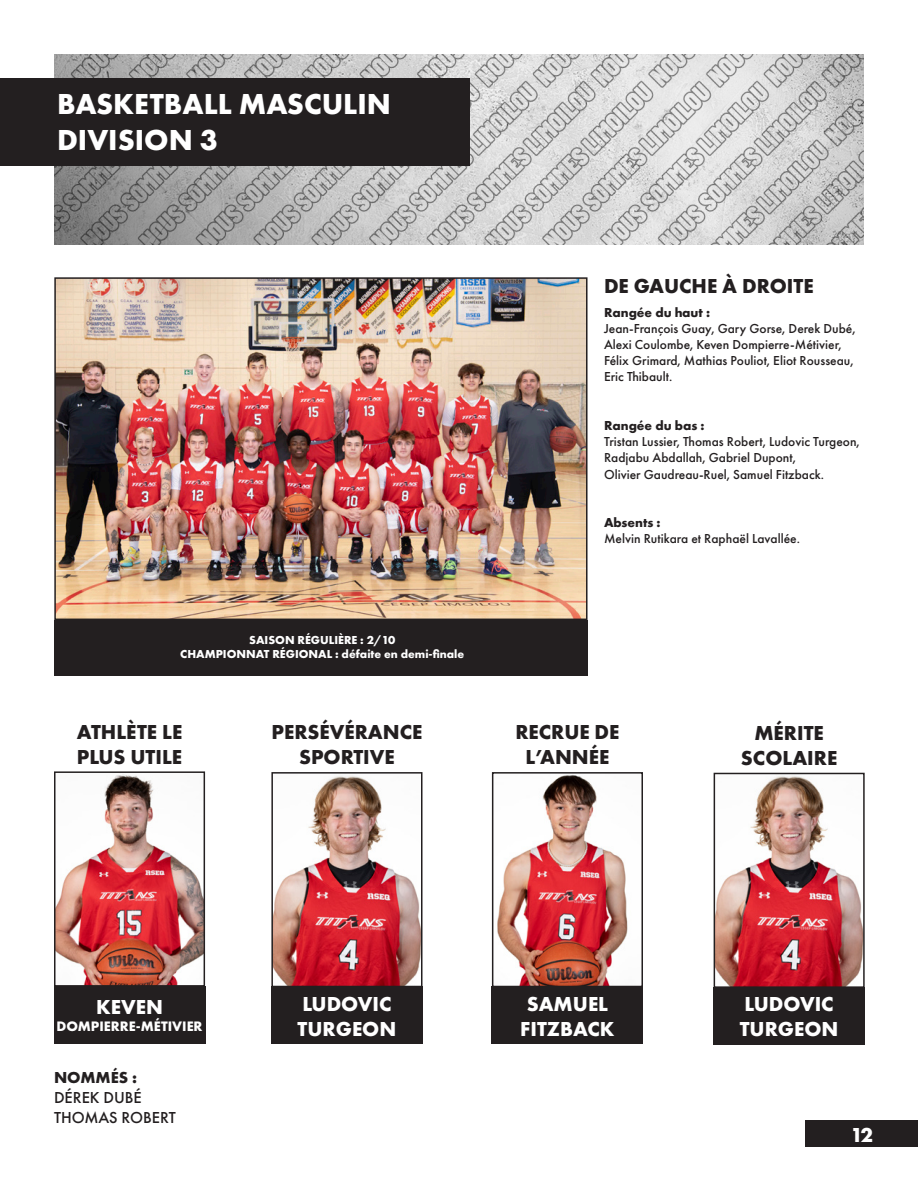
<style>
.page{position:relative;width:918px;height:1188px;background:#fff}
.page>*{position:absolute;margin:0;border:0;box-sizing:border-box;transform-origin:0 0}
.t1{font:700 30px "Futura PT";color:#fff}
.t2{font:700 21px/25.2px "Futura PT";color:#231f20;text-align:center}
.t3{font:700 21px "Futura PT";color:#fff}
.t4{font:500 16.5px "Futura PT";color:#231f20}
.t5{font:700 16.5px "Futura PT";color:#231f20}
.t6{font:700 14.25px "Futura PT";color:#fff}
.t7{font:500 13.5px/16.2px "Futura PT";color:#231f20}
.t8{font:700 13.5px "Futura PT";color:#231f20}
.t9{font:700 12px "Futura PT";color:#fff}
</style>
<div class="page">
<img style="left:54px;top:54px;width:810px;height:191px">
<div style="left:0;top:78px;width:470px;height:88px;background:#231f20"></div>
<div style="left:806px;top:1121px;width:112px;height:26px;background:#231f20"></div>
<div style="left:54px;top:620px;width:534px;height:55px;background:#231f20"></div>
<img style="left:57px;top:280px;width:528px;height:337px">
<div style="left:54px;top:277px;width:534px;height:343px;border:2px solid #231f20"></div>
<img style="left:274px;top:775px;width:146px;height:209px">
<div style="left:271px;top:772px;width:152px;height:215px;border:2px solid #231f20"></div>
<img style="left:57px;top:774px;width:145px;height:210px">
<div style="left:54px;top:771px;width:151px;height:216px;border:2px solid #231f20"></div>
<img style="left:717px;top:776px;width:145px;height:209px">
<div style="left:714px;top:773px;width:151px;height:215px;border:2px solid #231f20"></div>
<img style="left:497px;top:775px;width:131px;height:209px">
<div style="left:492px;top:772px;width:151px;height:215px;border:2px solid #231f20"></div>
<div style="left:714px;top:987px;width:151px;height:58px;background:#231f20"></div>
<div style="left:492px;top:986px;width:151px;height:58px;background:#231f20"></div>
<div style="left:271px;top:986px;width:152px;height:58px;background:#231f20"></div>
<div style="left:54px;top:986px;width:151px;height:57px;background:#231f20"></div>
<p class="t1" style="left:57px;top:85px;width:335px">BASKETBALL MASCULIN</p>
<p class="t1" style="left:57px;top:121px;width:162px">DIVISION 3</p>
<p class="t9" style="left:249px;top:632px;width:148px">SAISON RÉGULIÈRE : 2/10</p>
<p class="t9" style="left:180px;top:647px;width:285px">CHAMPIONNAT RÉGIONAL : défaite en demi-finale</p>
<p class="t2" style="left:604px;top:273px;width:211px">DE GAUCHE À DROITE</p>
<p class="t8" style="left:604px;top:303px;width:108px">Rangée du haut :</p>
<p class="t7" style="left:604px;top:320px;width:253px">Jean-François Guay, Gary Gorse, Derek Dubé, Alexi Coulombe, Keven Dompierre-Métivier, Félix Grimard, Mathias Pouliot, Eliot Rousseau, Eric Thibault.</p>
<p class="t8" style="left:604px;top:417px;width:102px">Rangée du bas :</p>
<p class="t7" style="left:604px;top:434px;width:257px">Tristan Lussier, Thomas Robert, Ludovic Turgeon,<br>Radjabu Abdallah, Gabriel Dupont,<br>Olivier Gaudreau-Ruel, Samuel Fitzback.</p>
<p class="t8" style="left:604px;top:514px;width:58px">Absents :</p>
<p class="t7" style="left:604px;top:531px;width:197px">Melvin Rutikara et Raphaël Lavallée.</p>
<p class="t2" style="left:77px;top:718px;width:107px">ATHLÈTE LE</p>
<p class="t2" style="left:77px;top:744px;width:107px">PLUS UTILE</p>
<h2 class="t2" style="left:272px;top:719px;width:152px">PERSÉVÉRANCE<br>SPORTIVE</h2>
<h2 class="t2" style="left:741px;top:720px;width:98px">MÉRITE<br>SCOLAIRE</h2>
<h2 class="t2" style="left:515px;top:719px;width:106px">RECRUE DE<br>L’ANNÉE</h2>
<p class="t3" style="left:96px;top:993px;width:68px">KEVEN</p>
<p class="t6" style="left:56px;top:1017px;width:148px">DOMPIERRE-MÉTIVIER</p>
<p class="t5" style="left:54px;top:1067px;width:85px">NOMMÉS :</p>
<p class="t4" style="left:54px;top:1087px;width:89px">DÉREK DUBÉ</p>
<p class="t4" style="left:54px;top:1107px;width:124px">THOMAS ROBERT</p>
<p class="t3" style="left:302px;top:990px;width:91px">LUDOVIC</p>
<p class="t3" style="left:298px;top:1015px;width:100px">TURGEON</p>
<p class="t3" style="left:527px;top:990px;width:83px">SAMUEL</p>
<p class="t3" style="left:520px;top:1015px;width:96px">FITZBACK</p>
<p class="t3" style="left:745px;top:991px;width:91px">LUDOVIC</p>
<p class="t3" style="left:740px;top:1016px;width:100px">TURGEON</p>
<h2 class="t3" style="left:851px;top:1121px;width:24px">12</h2>
</div>
